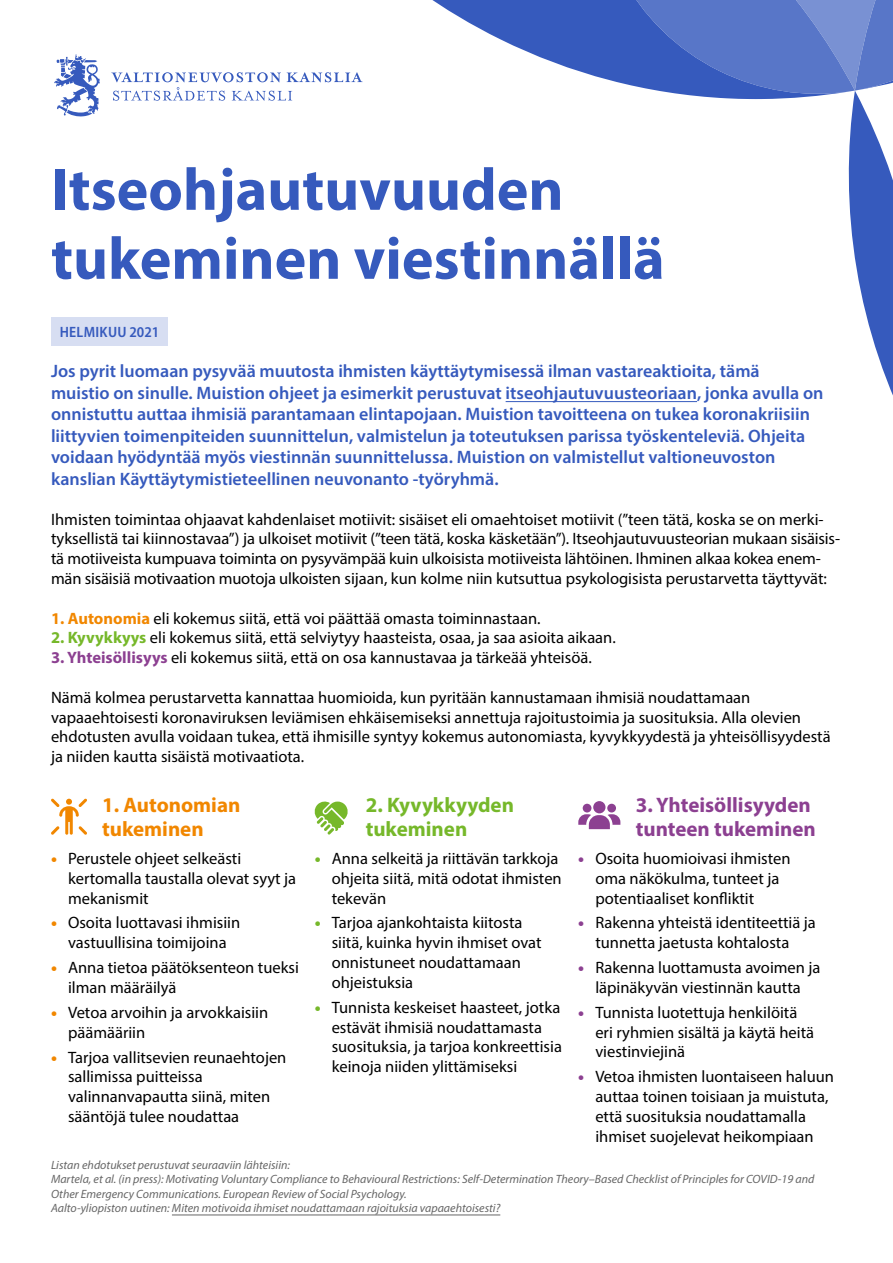
<style>
.page{position:relative;width:893px;height:1263px;background:#fff}
.page>*{position:absolute;margin:0;border:0;box-sizing:border-box;transform-origin:0 0}
.t1{font:700 60px/69px "Myriad Pro";color:#365abd}
.t2{font:700 21px/24px "Myriad Pro";color:#8c4091}
.t3{font:700 21px/24px "Myriad Pro";color:#76b82a}
.t4{font:700 21px/24px "Myriad Pro";color:#f18700}
.t5{font:600 18px/21.6px "Myriad Pro";color:#365abd}
.t6{font:16.5px/19.8px "Myriad Pro";color:#000}
.t7{font:600 semi-condensed 15px "Myriad Pro";letter-spacing:.02em;color:#365abd}
.t8{font:italic 12px/14.4px "Myriad Pro";color:#666}
.s1{font-weight:700;color:#f18700}
.s2{font-weight:700;color:#76b82a}
.s3{font-weight:700;color:#8c4091}
.s4{font-weight:900;color:#f18700}
.s5{font-weight:900;color:#76b82a}
.s6{font-weight:900;color:#8c4091}
</style>
<div class="page">
<svg style="left:362px;top:0;width:232px;height:82px"></svg>
<svg style="left:594px;top:0;width:299px;height:403px"></svg>
<hr style="left:506px;top:401px;width:191px;height:1px;background:#365abd">
<hr style="left:172px;top:1214px;width:328px;height:1px;background:#666">
<svg style="left:578px;top:814px;width:42px;height:15px"></svg>
<div style="left:593px;top:801px;width:12px;height:12px;background:#8c4091;border-radius:50%"></div>
<div style="left:583px;top:804px;width:8px;height:8px;background:#8c4091;border-radius:50%"></div>
<div style="left:607px;top:804px;width:9px;height:8px;background:#8c4091;border-radius:50%"></div>
<svg style="left:314px;top:801px;width:34px;height:33px"></svg>
<svg style="left:51px;top:798px;width:36px;height:37px"></svg>
<div style="left:51px;top:317px;width:117px;height:28px;background:#d7def2"></div>
<svg style="left:111px;top:72px;width:251px;height:29px"></svg>
<svg style="left:54px;top:54px;width:46px;height:63px"></svg>
<h1 class="t1" style="left:51px;top:153px;width:615px">Itseohjautuvuuden tukeminen viestinnällä</h1>
<p class="t7" style="left:60px;top:322px;width:101px">HELMIKUU 2021</p>
<p class="t5" style="left:51px;top:360px;width:774px">Jos pyrit luomaan pysyvää muutosta ihmisten käyttäytymisessä ilman vastareaktioita, tämä<br>muistio on sinulle. Muistion ohjeet ja esimerkit perustuvat itseohjautuvuusteoriaan, jonka avulla on onnistuttu auttaa ihmisiä parantamaan elintapojaan. Muistion tavoitteena on tukea koronakriisiin liittyvien toimenpiteiden suunnittelun, valmistelun ja toteutuksen parissa työskenteleviä. Ohjeita voidaan hyödyntää myös viestinnän suunnittelussa. Muistion on valmistellut valtioneuvoston kanslian Käyttäytymistieteellinen neuvonanto -työryhmä.</p>
<p class="t6" style="left:51px;top:509px;width:790px">Ihmisten toimintaa ohjaavat kahdenlaiset motiivit: sisäiset eli omaehtoiset motiivit (”teen tätä, koska se on merki&shy;tyksellistä tai kiinnostavaa”) ja ulkoiset motiivit (”teen tätä, koska käsketään”). Itseohjautuvuusteorian mukaan sisäisis&shy;tä motiiveista kumpuava toiminta on pysyvämpää kuin ulkoisista motiiveista lähtöinen. Ihminen alkaa kokea enem&shy;män sisäisiä motivaation muotoja ulkoisten sijaan, kun kolme niin kutsuttua psykologisista perustarvetta täyttyvät:</p>
<p class="t6" style="left:51px;top:608px;width:491px"><span class="s1">1. Autonomia</span> eli kokemus siitä, että voi päättää omasta toiminnastaan.</p>
<p class="t6" style="left:51px;top:628px;width:566px"><span class="s2">2. Kyvykkyys</span> eli kokemus siitä, että selviytyy haasteista, osaa, ja saa asioita aikaan.</p>
<p class="t6" style="left:51px;top:647px;width:542px"><span class="s3">3. Yhteisöllisyys</span> eli kokemus siitä, että on osa kannustavaa ja tärkeää yhteisöä.</p>
<p class="t6" style="left:51px;top:687px;width:781px">Nämä kolmea perustarvetta kannattaa huomioida, kun pyritään kannustamaan ihmisiä noudattamaan vapaaehtoisesti koronaviruksen leviämisen ehkäisemiseksi annettuja rajoitustoimia ja suosituksia. Alla olevien ehdotusten avulla voidaan tukea, että ihmisille syntyy kokemus autonomiasta, kyvykkyydestä ja yhteisöllisyydestä ja niiden kautta sisäistä motivaatiota.</p>
<p class="t4" style="left:102px;top:792px;width:140px">1. Autonomian tukeminen</p>
<p class="t3" style="left:366px;top:792px;width:150px">2. Kyvykkyyden tukeminen</p>
<p class="t2" style="left:636px;top:792px;width:182px">3. Yhteisöllisyyden tunteen tukeminen</p>
<p class="t6" style="left:68px;top:848px;width:229px;text-indent:-17px"><span class="s4">•</span> Perustele ohjeet selkeästi kertomalla taustalla olevat syyt ja mekanismit</p>
<p class="t6" style="left:51px;top:913px;width:191px;text-align:center"><span class="s4">•</span> Osoita luottavasi ihmisiin vastuullisina toimijoina</p>
<p class="t6" style="left:68px;top:957px;width:232px;text-indent:-17px"><span class="s4">•</span> Anna tietoa päätöksenteon tueksi ilman määräilyä</p>
<p class="t6" style="left:68px;top:1002px;width:202px;text-indent:-17px"><span class="s4">•</span> Vetoa arvoihin ja arvokkaisiin päämääriin</p>
<p class="t6" style="left:68px;top:1047px;width:220px;text-indent:-17px"><span class="s4">•</span> Tarjoa vallitsevien reunaehtojen sallimissa puitteissa valinnanvapautta siinä, miten sääntöjä tulee noudattaa</p>
<p class="t6" style="left:332px;top:848px;width:232px;text-indent:-17px"><span class="s5">•</span> Anna selkeitä ja riittävän tarkkoja ohjeita siitä, mitä odotat ihmisten tekevän</p>
<p class="t6" style="left:332px;top:913px;width:211px;text-indent:-17px"><span class="s5">•</span> Tarjoa ajankohtaista kiitosta siitä, kuinka hyvin ihmiset ovat onnistuneet noudattamaan ohjeistuksia</p>
<p class="t6" style="left:332px;top:997px;width:232px;text-indent:-17px"><span class="s5">•</span> Tunnista keskeiset haasteet, jotka estävät ihmisiä noudattamasta suosituksia, ja tarjoa konkreettisia keinoja niiden ylittämiseksi</p>
<p class="t6" style="left:595px;top:848px;width:197px;text-indent:-17px"><span class="s6">•</span> Osoita huomioivasi ihmisten oma näkökulma, tunteet ja potentiaaliset konfliktit</p>
<p class="t6" style="left:578px;top:913px;width:239px;text-align:center"><span class="s6">•</span> Rakenna yhteistä identiteettiä ja tunnetta jaetusta kohtalosta</p>
<p class="t6" style="left:578px;top:957px;width:244px;text-align:center"><span class="s6">•</span> Rakenna luottamusta avoimen ja läpinäkyvän viestinnän kautta</p>
<p class="t6" style="left:595px;top:1002px;width:220px;text-indent:-17px"><span class="s6">•</span> Tunnista luotettuja henkilöitä eri ryhmien sisältä ja käytä heitä viestinviejinä</p>
<p class="t6" style="left:595px;top:1067px;width:240px;text-indent:-17px"><span class="s6">•</span> Vetoa ihmisten luontaiseen haluun auttaa toinen toisiaan ja muistuta, että suosituksia noudattamalla ihmiset suojelevat heikompiaan</p>
<p class="t8" style="left:51px;top:1157px;width:765px">Listan ehdotukset perustuvat seuraaviin lähteisiin:<br>Martela, et al. (in press): Motivating Voluntary Compliance to Behavioural Restrictions: Self-Determination Theory–Based Checklist of Principles for COVID-19 and Other Emergency Communications. European Review of Social Psychology.<br>Aalto-yliopiston uutinen: Miten motivoida ihmiset noudattamaan rajoituksia vapaaehtoisesti?</p>
</div>
